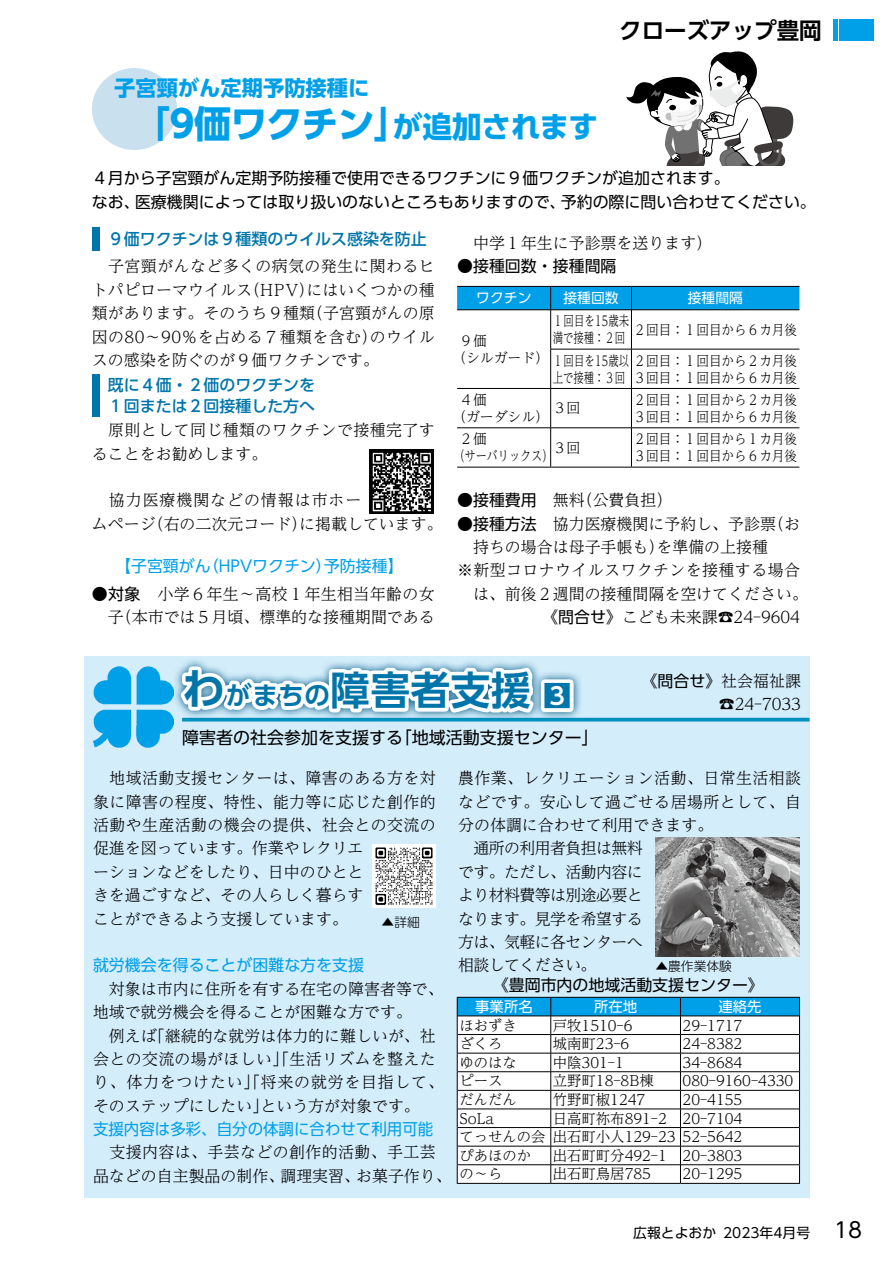
<style>
.page{position:relative;width:893px;height:1263px;background:#fff}
.page>*{position:absolute;margin:0;border:0;box-sizing:border-box;transform-origin:0 0}
.t1{font:700 39.3px "UD Shin Go Pr 6 De";letter-spacing:.02em;color:#0075a9}
.t2{font:700 37.2px "UD Shin Go Pro";letter-spacing:-.035em;color:#00a0e9}
.t3{font:700 29.7px "UD Shin Go Pro";letter-spacing:-.015em;color:#00a0e9}
.t4{font:700 27.6px "UD Shin Go Pr 6 De";color:#0075a9}
.t5{font:700 22.5px "UD Shin Go Pr 6 De";color:#000}
.t6{font:700 21.3px "UD Shin Go Pro";color:#00a0e9}
.t7{font:21.3px "UD Shin Go Pr 6";color:#000}
.t8{font:16.95px "UD Shin Go Pr 6";color:#000}
.t9{font:300 15.9px/23.4px "UD Reimin Pr 6";color:#000}
.t10{font:300 15.9px/23.4px "UD Reimin Pr 6";letter-spacing:.025em;color:#000}
.t11{font:15.9px/23.4px "UD Shin Go Pr 6";color:#000}
.t12{font:300 15.9px/23.4px "UD Reimin Pr 6";letter-spacing:-.02em;color:#000}
.t13{font:15.9px "UD Shin Go Pr 6";color:#00a0e9}
.t14{font:500 15.9px/20.2px "UD Shin Go Pro";color:#0075a9}
.t15{font:300 15.9px/23.4px "UD Reimin Pr 6";letter-spacing:.06em;color:#000}
.t16{font:300 15.9px "UD Reimin Pr 6";letter-spacing:.05em;color:#000}
.t17{font:300 15.9px "UD Reimin Pr 6";letter-spacing:-.04em;color:#000}
.t18{font:300 14.4px "UD Reimin Pr 6";color:#000}
.t19{font:14.4px "UD Shin Go Pr 6";color:#fff}
.t20{font:300 13.8px "UD Reimin Pr 6";color:#000;scale:.91 1}
.t21{font:300 13.8px/22.4px "UD Reimin Pr 6";color:#000;scale:.75 1}
.t22{font:300 13.8px/17px "UD Reimin Pr 6";color:#000}
.t23{font:13.8px "UD Shin Go Pr 6";color:#000}
.t24{font:13.8px "UD Shin Go Pr 6";color:#fff}
.t25{font:300 13.8px "UD Reimin Pr 6";color:#000;scale:.8 1}
.t26{font:300 13.8px "UD Reimin Pr 6";letter-spacing:.025em;color:#000;scale:.75 1}
.t27{font:300 12.75px "UD Shin Go Pr 6";color:#000}
.s1{font-family:"UD Reimin Pr 6";font-weight:300}
.s2{font-family:"UD Shin Go Pr 6";font-weight:400}
.s3{font-size:43.2px}
.s4{font-size:25.5px}
</style>
<div class="page">
<div style="left:92px;top:68px;width:85px;height:82px;background:#c9e1ef;border-radius:50%"></div>
<div style="left:92px;top:227px;width:8px;height:24px;background:#0075a9"></div>
<div style="left:92px;top:374px;width:8px;height:43px;background:#0075a9"></div>
<div style="left:85px;top:656px;width:724px;height:542px;background:#d3edfb"></div>
<svg style="left:175px;top:51px;width:624px;height:667px"></svg>
<img style="left:93px;top:667px;width:81px;height:80px">
<hr style="left:182px;top:718px;width:627px;height:3px;background:#0090bd">
<img style="left:372px;top:844px;width:64px;height:64px">
<img style="left:655px;top:837px;width:145px;height:119px">
<hr style="left:457px;top:1183px;width:94px;height:1px;background:#000">
<hr style="left:551px;top:1183px;width:129px;height:1px;background:#000">
<hr style="left:680px;top:1183px;width:120px;height:1px;background:#000">
<svg style="left:457px;top:997px;width:343px;height:186px;background:#d7e6ec"></svg>
<div style="left:840px;top:20px;width:34px;height:21px;background:#00a0e9"></div>
<div style="left:833px;top:20px;width:5px;height:21px;background:#00a0e9"></div>
<h3 class="t6" style="left:114px;top:71px;width:257px">子宮頸がん定期予防接種に</h3>
<h2 class="t2" style="left:194px;top:93px;width:219px">価ワクチン」</h2>
<h2 class="t2" style="left:114px;top:93px;width:57px">　「</h2>
<h2 class="t2" style="left:164px;top:93px;width:39px">９</h2>
<h3 class="t3" style="left:393px;top:102px;width:207px">が追加されます</h3>
<h3 class="t5" style="left:619px;top:12px;width:204px">クローズアップ豊岡</h3>
<p class="t11" style="left:561px;top:166px;width:257px;text-indent:-469px">４月から子宮頸がん定期予防接種で使用できるワクチンに９価ワクチンが追加されます。<br>予約の際に問い合わせてください。</p>
<p class="t11" style="left:135px;top:189px;width:432px">医療機関によっては取り扱いのないところもありますので、</p>
<p class="t11" style="left:92px;top:189px;width:49px">なお、</p>
<p class="t14" style="left:108px;top:229px;width:320px">９価ワクチンは９種類のウイルス感染を防止</p>
<p class="t9" style="left:473px;top:231px;width:241px">中学１年生に予診票を送ります(</p>
<p class="t11" style="left:457px;top:254px;width:161px">●接種回数・接種間隔</p>
<p class="t10" style="left:92px;top:254px;width:344px;text-align:right">　子宮頸がんなど多くの病気の発生に関わるヒにはいくつかの種</p>
<p class="t9" style="left:92px;top:277px;width:162px">トパピローマウイルス</p>
<p class="t9" style="left:244px;top:277px;width:72px">（HPV）</p>
<p class="t24" style="left:563px;top:287px;width:57px">接種回数</p>
<p class="t24" style="left:688px;top:287px;width:57px">接種間隔</p>
<p class="t24" style="left:476px;top:287px;width:57px">ワクチン</p>
<p class="t22" style="left:452px;top:332px;width:98px;text-indent:7px">９価<br>（シルガード(</p>
<p class="t9" style="left:307px;top:301px;width:129px">（子宮頸がんの原</p>
<p class="t9" style="left:92px;top:301px;width:225px">類があります。そのうち９種類</p>
<p class="t26" style="left:553px;top:310px;width:104px">１回目を15歳未</p>
<p class="t20" style="left:634px;top:318px;width:181px">２回目：１回目から６カ月後</p>
<p class="t9" style="left:92px;top:324px;width:289px">因の80～90％を占める７種類を含む）スの感染を防ぐのが９価ワクチンです。</p>
<p class="t9" style="left:370px;top:324px;width:66px">のウイル</p>
<p class="t21" style="left:553px;top:326px;width:327px">満で接種：２回<br>１回目を15歳以２回目：１回目から２カ月後</p>
<p class="t21" style="left:553px;top:366px;width:98px">上で接種：３回</p>
<p class="t20" style="left:634px;top:366px;width:181px">３回目：１回目から６カ月後</p>
<p class="t14" style="left:108px;top:375px;width:209px">既に４価・２価のワクチンを<br>１回または２回接種した方へ</p>
<p class="t22" style="left:459px;top:391px;width:29px">４価</p>
<p class="t20" style="left:634px;top:388px;width:181px">２回目：１回目から２カ月後</p>
<p class="t22" style="left:553px;top:399px;width:29px">３回</p>
<p class="t22" style="left:452px;top:408px;width:98px">（ガーダシル）</p>
<p class="t20" style="left:634px;top:405px;width:181px">３回目：１回目から６カ月後</p>
<p class="t22" style="left:459px;top:430px;width:29px">２価</p>
<p class="t20" style="left:634px;top:428px;width:181px">２回目：１回目から１カ月後</p>
<p class="t10" style="left:92px;top:418px;width:344px">　原則として同じ種類のワクチンで接種完了することをお勧めします。</p>
<p class="t15" style="left:299px;top:488px;width:145px;text-indent:-207px">　協力医療機関などの情報は市ホー<br>に掲載しています。</p>
<p class="t22" style="left:553px;top:438px;width:29px">３回</p>
<p class="t25" style="left:454px;top:445px;width:126px">（サーバリックス）</p>
<p class="t20" style="left:634px;top:445px;width:181px">３回目：１回目から６カ月後</p>
<p class="t9" style="left:577px;top:488px;width:97px">（公費負担(</p>
<p class="t11" style="left:457px;top:488px;width:129px">●接種費用<span class="s1">　無料</span></p>
<p class="t9" style="left:148px;top:511px;width:161px">（右の二次元コード）</p>
<p class="t9" style="left:768px;top:511px;width:33px">（お</p>
<p class="t9" style="left:656px;top:511px;width:121px;text-indent:-199px"><span class="s2">●接種方法</span>　協力医療機関に予約し、予診票を準備の上接種</p>
<p class="t9" style="left:92px;top:511px;width:65px">ムページ</p>
<p class="t9" style="left:473px;top:535px;width:193px">持ちの場合は母子手帳も）</p>
<p class="t10" style="left:457px;top:558px;width:344px">※新型コロナウイルスワクチンを接種する場合</p>
<p class="t9" style="left:473px;top:582px;width:336px">は、前後２週間の接種間隔を空けてください。</p>
<p class="t9" style="left:542px;top:605px;width:259px"><span class="s2">《問合せ》</span>こども未来課☎24-9604</p>
<p class="t13" style="left:115px;top:553px;width:97px">【子宮頸がん</p>
<p class="t9" style="left:92px;top:581px;width:344px;text-align:right"><span class="s2">●対象</span>　小学６年生～高校１年生相当年齢の女（子本市では５月頃、標準的な接種期間である</p>
<p class="t13" style="left:324px;top:553px;width:81px">予防接種【</p>
<p class="t13" style="left:203px;top:553px;width:131px">（HPVワクチン）</p>
<h1 class="t1" style="left:182px;top:658px;width:350px"><span class="s3">わ</span><span class="s4">がまちの</span>障害者支援</h1>
<h3 class="t4" style="left:543px;top:673px;width:29px">3</h3>
<p class="t8" style="left:395px;top:724px;width:206px">「地域活動支援センター「</p>
<p class="t8" style="left:182px;top:724px;width:223px">障害者の社会参加を支援する</p>
<p class="t11" style="left:642px;top:669px;width:161px">《問合せ》<span class="s1">社会福祉課</span></p>
<p class="t9" style="left:719px;top:692px;width:84px">☎24-7033</p>
<p class="t9" style="left:93px;top:766px;width:344px">　地域活動支援センターは、障害のある方を対象に障害の程度、特性、能力等に応じた創作的活動や生産活動の機会の提供、社会との交流の促進を図っています。作業やレクリエ<br>ーションなどをしたり、日中のひとと<br>きを過ごすなど、その人らしく暮らす<br>ことができるよう支援しています。</p>
<p class="t13" style="left:93px;top:952px;width:273px">就労機会を得ることが困難な方を支援</p>
<p class="t9" style="left:93px;top:976px;width:352px">　対象は市内に住所を有する在宅の障害者等で、地域で就労機会を得ることが困難な方です。</p>
<p class="t9" style="left:149px;top:1023px;width:289px">「継続的な就労は体力的に難しいが、社</p>
<p class="t27" style="left:382px;top:911px;width:40px">▲詳細</p>
<p class="t9" style="left:93px;top:1023px;width:65px">　例えば</p>
<p class="t10" style="left:93px;top:1047px;width:344px">会との交流の場がほしい」「生活リズムを整えた</p>
<p class="t16" style="left:93px;top:1069px;width:352px">り、体力をつけたい」「将来の就労を目指して、</p>
<p class="t9" style="left:260px;top:1093px;width:161px">という方が対象です。</p>
<p class="t9" style="left:93px;top:1093px;width:177px">そのステップにしたい」</p>
<p class="t13" style="left:93px;top:1116px;width:342px">支援内容は多彩、自分の体調に合わせて利用可能</p>
<p class="t10" style="left:356px;top:1140px;width:97px;text-indent:-263px">　支援内容は、手芸などの創作的活動、手工芸お菓子作り、</p>
<p class="t9" style="left:93px;top:1163px;width:193px">品などの自主製品の制作、</p>
<p class="t9" style="left:280px;top:1163px;width:81px">調理実習、</p>
<p class="t12" style="left:458px;top:766px;width:344px">農作業、レクリエーション活動、日常生活相談などです。安心して過ごせる居場所として、自分の体調に合わせて利用できます。<br>　通所の利用者負担は無料<br>です。ただし、活動内容に<br>より材料費等は別途必要と<br>なります。見学を希望する<br>方は、気軽に各センターへ</p>
<p class="t27" style="left:655px;top:956px;width:78px">▲農作業体験</p>
<p class="t17" style="left:458px;top:952px;width:140px">相談してください。</p>
<p class="t11" style="left:493px;top:972px;width:273px">《豊岡市内の地域活動支援センター《</p>
<p class="t19" style="left:718px;top:995px;width:45px">連絡先</p>
<p class="t19" style="left:475px;top:995px;width:59px">事業所名</p>
<p class="t19" style="left:594px;top:995px;width:45px">所在地</p>
<p class="t18" style="left:459px;top:1013px;width:59px">ほおずき</p>
<p class="t18" style="left:553px;top:1013px;width:81px">戸牧1510-6</p>
<p class="t18" style="left:683px;top:1013px;width:61px">29-1717</p>
<p class="t18" style="left:459px;top:1032px;width:45px">ざくろ</p>
<p class="t18" style="left:553px;top:1032px;width:78px">城南町23-6</p>
<p class="t18" style="left:683px;top:1032px;width:61px">24-8382</p>
<p class="t18" style="left:459px;top:1051px;width:59px">ゆのはな</p>
<p class="t18" style="left:553px;top:1051px;width:72px">中陰301-1</p>
<p class="t18" style="left:683px;top:1051px;width:61px">34-8684</p>
<p class="t18" style="left:459px;top:1069px;width:45px">ピース</p>
<p class="t18" style="left:553px;top:1069px;width:102px">立野町18-8B棟</p>
<p class="t18" style="left:683px;top:1069px;width:112px">080-9160-4330</p>
<p class="t18" style="left:459px;top:1088px;width:59px">だんだん</p>
<p class="t18" style="left:553px;top:1088px;width:94px">竹野町椒1247</p>
<p class="t18" style="left:683px;top:1088px;width:61px">20-4155</p>
<p class="t18" style="left:459px;top:1106px;width:36px">SoLa</p>
<p class="t18" style="left:553px;top:1106px;width:115px">日高町祢布891-2</p>
<p class="t18" style="left:683px;top:1106px;width:61px">20-7104</p>
<p class="t18" style="left:459px;top:1125px;width:88px">てっせんの会</p>
<p class="t18" style="left:553px;top:1125px;width:124px">出石町小人129-23</p>
<p class="t18" style="left:683px;top:1125px;width:61px">52-5642</p>
<p class="t18" style="left:459px;top:1144px;width:73px">ぴあほのか</p>
<p class="t18" style="left:553px;top:1144px;width:115px">出石町町分492-1</p>
<p class="t18" style="left:683px;top:1144px;width:61px">20-3803</p>
<p class="t18" style="left:459px;top:1162px;width:45px">の～ら</p>
<p class="t18" style="left:553px;top:1162px;width:100px">出石町鳥居785</p>
<p class="t18" style="left:683px;top:1162px;width:61px">20-1295</p>
<p class="t23" style="left:633px;top:1222px;width:84px">広報とよおか</p>
<p class="t23" style="left:723px;top:1222px;width:89px">2023年4月号</p>
<h3 class="t7" style="left:834px;top:1213px;width:30px">18</h3>
</div>
